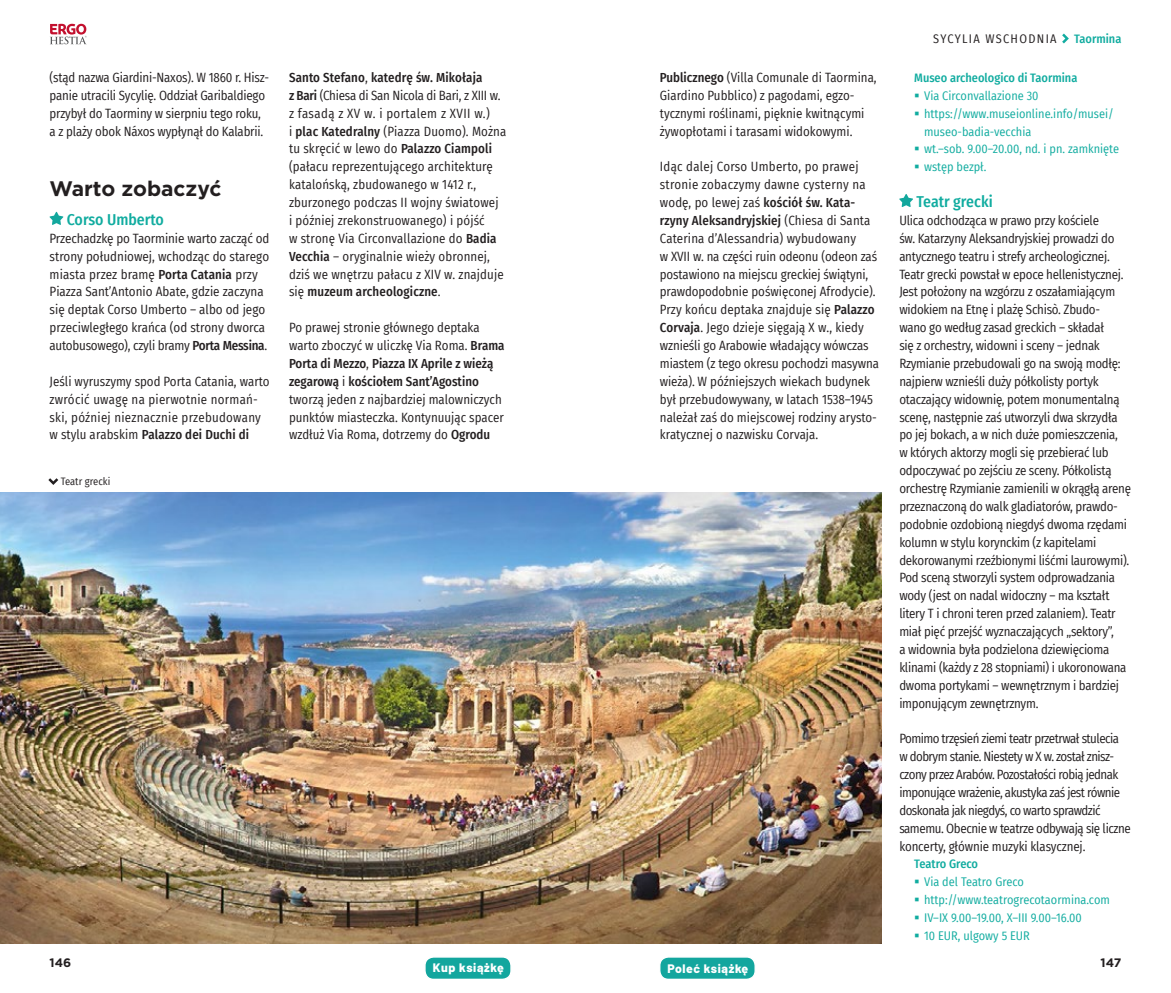
<style>
.page{position:relative;width:1171px;height:993px;background:#fff}
.page>*{position:absolute;margin:0;border:0;box-sizing:border-box;transform-origin:0 0}
.t1{font:700 21px "Gotham";color:#231f20}
.t2{font:500 15.75px "Fira Sans Condensed";color:#11aca0}
.t3{font:13.12px/17.8px "Fira Sans Condensed";letter-spacing:-.015em;color:#231f20}
.t4{font:13.12px/17.8px "Fira Sans Condensed";letter-spacing:.01em;color:#231f20}
.t5{font:13.12px/17.8px "Fira Sans Condensed";letter-spacing:-.04em;color:#231f20}
.t6{font:13.12px/17.8px "Fira Sans Condensed";letter-spacing:.02em;color:#231f20}
.t7{font:12.25px/17.8px "Fira Sans Condensed";color:#11aca0}
.t8{font:500 12.25px "Fira Sans Condensed";color:#11aca0}
.t9{font:800 12.25px "Barlow";letter-spacing:.05em;color:#fff}
.t10{font:12.25px "Fira Sans Condensed";letter-spacing:.11em;color:#231f20}
.t11{font:700 12.25px "Gotham";color:#231f20}
.t12{font:10.5px "Fira Sans Condensed";color:#231f20}
.s1{font-weight:500}
</style>
<div class="page">
<svg style="left:50px;top:24px;width:37px;height:20px"></svg>
<svg style="left:1062px;top:34px;width:7px;height:9px"></svg>
<svg style="left:50px;top:212px;width:13px;height:13px"></svg>
<img style="left:0;top:492px;width:882px;height:451px">
<svg style="left:48px;top:478px;width:10px;height:7px"></svg>
<svg style="left:899px;top:194px;width:14px;height:13px"></svg>
<div style="left:660px;top:956px;width:95px;height:23px;background:#13a69e;border-radius:9px"></div>
<div style="left:659px;top:955px;width:97px;height:24px;border:1px solid #fff;border-radius:9px"></div>
<div style="left:425px;top:956px;width:86px;height:23px;background:#13a69e;border-radius:9px"></div>
<div style="left:424px;top:955px;width:88px;height:24px;border:1px solid #fff;border-radius:9px"></div>
<p class="t3" style="left:50px;top:68px;width:221px">(stąd nazwa Giardini-Naxos). W 1860 r. Hisz&shy;panie utracili Sycylię. Oddział Garibaldiego przybył do Taorminy w sierpniu tego roku, a z plaży obok Náxos wypłynął do Kalabrii.</p>
<h1 class="t1" style="left:50px;top:175px;width:173px">Warto zobaczyć</h1>
<p class="t2" style="left:67px;top:207px;width:99px">Corso Umberto</p>
<p class="t3" style="left:50px;top:229px;width:221px">Przechadzkę po Taorminie warto zacząć od strony południowej, wchodząc do starego miasta przez bramę <span class="s1">Porta Catania</span> przy Piazza Sant’Antonio Abate, gdzie zaczyna się deptak Corso Umberto – albo od jego przeciwległego krańca (od strony dworca autobusowego), czyli bramy <span class="s1">Porta Messina</span>.</p>
<p class="t6" style="left:50px;top:372px;width:221px">Jeśli wyruszymy spod Porta Catania, warto zwrócić uwagę na pierwotnie normań&shy;ski, później nieznacznie przebudowany w stylu arabskim <span class="s1">Palazzo dei Duchi di</span></p>
<p class="t12" style="left:61px;top:473px;width:51px">Teatr grecki</p>
<p class="t4" style="left:289px;top:68px;width:219px"><span class="s1">Santo Stefano</span>, <span class="s1">katedrę św. Mikołaja<br>z Bari</span> (Chiesa di San Nicola di Bari, z XIII w. z fasadą z XV w. i portalem z XVII w.)<br>i <span class="s1">plac Katedralny</span> (Piazza Duomo). Można tu skręcić w lewo do <span class="s1">Palazzo Ciampoli </span>(pałacu reprezentującego architekturę katalońską, zbudowanego w 1412 r., zburzonego podczas II wojny światowej<br>i później zrekonstruowanego) i pójść<br>w stronę Via Circonvallazione do <span class="s1">Badia Vecchia</span> – oryginalnie wieży obronnej, dziś we wnętrzu pałacu z XIV w. znajduje się <span class="s1">muzeum archeologiczne</span>.</p>
<p class="t3" style="left:289px;top:318px;width:217px">Po prawej stronie głównego deptaka warto zboczyć w uliczkę Via Roma. <span class="s1">Brama Porta di Mezzo</span>, <span class="s1">Piazza IX Aprile z wieżą zegarową</span> i <span class="s1">kościołem Sant’Agostino </span>tworzą jeden z najbardziej malowniczych punktów miasteczka. Kontynuując spacer wzdłuż Via Roma, dotrzemy do <span class="s1">Ogrodu</span></p>
<p class="t3" style="left:660px;top:68px;width:218px"><span class="s1">Publicznego</span> (Villa Comunale di Taormina, Giardino Pubblico) z pagodami, egzo&shy;tycznymi roślinami, pięknie kwitnącymi żywopłotami i tarasami widokowymi.</p>
<p class="t3" style="left:660px;top:157px;width:220px">Idąc dalej Corso Umberto, po prawej stronie zobaczymy dawne cysterny na wodę, po lewej zaś <span class="s1">kościół św. Kata&shy;rzyny Aleksandryjskiej</span> (Chiesa di Santa Caterina d’Alessandria) wybudowany<br>w XVII w. na części ruin odeonu (odeon zaś postawiono na miejscu greckiej świątyni, prawdopodobnie poświęconej Afrodycie).<br>Przy końcu deptaka znajduje się <span class="s1">Palazzo Corvaja</span>. Jego dzieje sięgają X w., kiedy wznieśli go Arabowie władający wówczas miastem (z tego okresu pochodzi masywna wieża). W późniejszych wiekach budynek był przebudowywany, w latach 1538–1945 należał zaś do miejscowej rodziny arysto&shy;kratycznej o nazwisku Corvaja.</p>
<p class="t10" style="left:933px;top:30px;width:125px">SYCYLIA WSCHODNIA</p>
<p class="t8" style="left:1074px;top:29px;width:49px">Taormina</p>
<p class="t8" style="left:914px;top:68px;width:165px">Museo archeologico di Taormina</p>
<p class="t7" style="left:924px;top:86px;width:196px">Via Circonvallazione 30 https://www.museionline.info/musei/ museo-badia-vecchia<br>wt.–sob. 9.00–20.00, nd. i pn. zamknięte wstęp bezpł.</p>
<p class="t2" style="left:916px;top:189px;width:78px">Teatr grecki</p>
<p class="t3" style="left:899px;top:211px;width:233px">Ulica odchodząca w prawo przy kościele<br>św. Katarzyny Aleksandryjskiej prowadzi do antycznego teatru i strefy archeologicznej.<br>Teatr grecki powstał w epoce hellenistycznej.<br>Jest położony na wzgórzu z oszałamiającym widokiem na Etnę i plażę Schisò. Zbudo-<br>wano go według zasad greckich – składał<br>się z orchestry, widowni i sceny – jednak Rzymianie przebudowali go na swoją modłę: najpierw wznieśli duży półkolisty portyk otaczający widownię, potem monumentalną scenę, następnie zaś utworzyli dwa skrzydła po jej bokach, a w nich duże pomieszczenia,<br>w których aktorzy mogli się przebierać lub odpoczywać po zejściu ze sceny. Półkolistą orchestrę Rzymianie zamienili w okrągłą arenę przeznaczoną do walk gladiatorów, prawdo&shy;podobnie ozdobioną niegdyś dwoma rzędami kolumn w stylu korynckim (z kapitelami dekorowanymi rzeźbionymi liśćmi laurowymi).<br>Pod sceną stworzyli system odprowadzania wody (jest on nadal widoczny – ma kształt litery T i chroni teren przed zalaniem). Teatr miał pięć przejść wyznaczających „sektory”,<br>a widownia była podzielona dziewięcioma klinami (każdy z 28 stopniami) i ukoronowana dwoma portykami – wewnętrznym i bardziej imponującym zewnętrznym.</p>
<p class="t5" style="left:899px;top:729px;width:233px">Pomimo trzęsień ziemi teatr przetrwał stulecia<br>w dobrym stanie. Niestety w X w. został znisz&shy;czony przez Arabów. Pozostałości robią jednak imponujące wrażenie, akustyka zaś jest równie doskonała jak niegdyś, co warto sprawdzić samemu. Obecnie w teatrze odbywają się liczne koncerty, głównie muzyki klasycznej.</p>
<p class="t8" style="left:914px;top:854px;width:65px">Teatro Greco</p>
<p class="t7" style="left:924px;top:872px;width:187px">Via del Teatro Greco http://www.teatrogrecotaormina.com<br>IV–IX 9.00–19.00, X–III 9.00–16.00<br>10 EUR, ulgowy 5 EUR</p>
<p class="t11" style="left:50px;top:954px;width:23px">146</p>
<p class="t11" style="left:1100px;top:954px;width:22px">147</p>
<p class="t9" style="left:433px;top:958px;width:72px">Kup książkę</p>
<p class="t9" style="left:667px;top:958px;width:82px">Poleć książkę</p>
</div>
